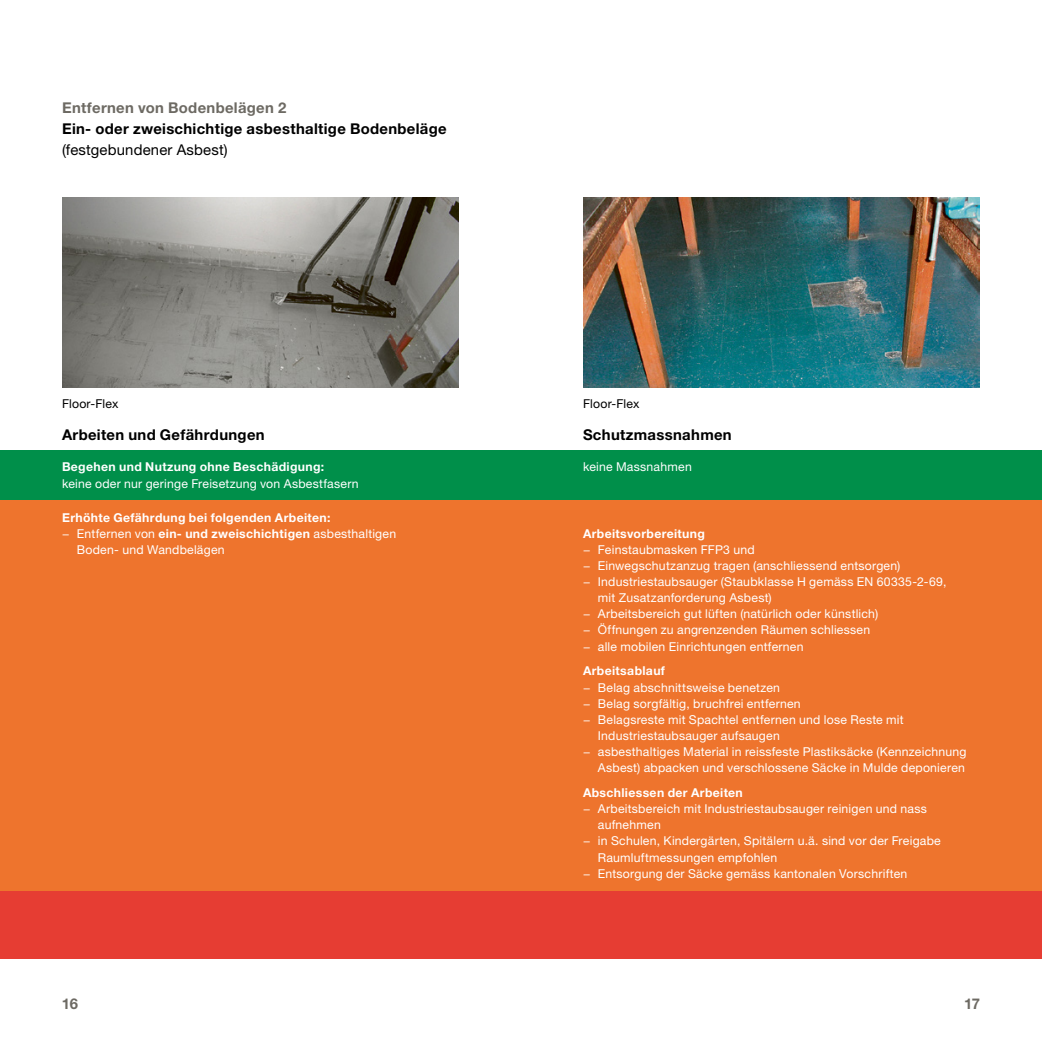
<style>
.page{position:relative;width:1042px;height:1042px;background:#fff}
.page>*{position:absolute;margin:0;border:0;box-sizing:border-box;transform-origin:0 0}
.t1{font:700 14.88px "Helvetica Neue LT Std";letter-spacing:.02em;color:#000}
.t2{font:700 14.88px "Helvetica Neue LT Std";letter-spacing:.02em;color:#6d6a63}
.t3{font:14.88px "Helvetica Neue LT Std";letter-spacing:.015em;color:#000}
.t4{font:12.25px "Helvetica Neue LT Std";letter-spacing:.02em;color:#fff}
.t5{font:700 12.25px "Helvetica Neue LT Std";letter-spacing:.03em;color:#fff}
.t6{font:12.25px "Helvetica Neue LT Std";letter-spacing:.015em;color:#000}
.s1{font-weight:700}
</style>
<div class="page">
<div style="left:0;top:450px;width:1042px;height:51px;background:#008f4a"></div>
<div style="left:0;top:500px;width:1042px;height:391px;background:#ee742d"></div>
<div style="left:0;top:891px;width:1042px;height:68px;background:#e63d33"></div>
<img style="left:62px;top:198px;width:397px;height:189px">
<img style="left:583px;top:198px;width:397px;height:189px">
<p class="t2" style="left:62px;top:98px;width:226px">Entfernen von Bodenbelägen 2</p>
<p class="t1" style="left:62px;top:119px;width:386px">Ein- oder zweischichtige asbesthaltige Bodenbeläge</p>
<p class="t3" style="left:62px;top:141px;width:167px">(festgebundener Asbest)</p>
<p class="t6" style="left:62px;top:396px;width:58px">Floor-Flex</p>
<p class="t6" style="left:583px;top:396px;width:58px">Floor-Flex</p>
<p class="t1" style="left:62px;top:425px;width:204px">Arbeiten und Gefährdungen</p>
<p class="t1" style="left:583px;top:425px;width:150px">Schutzmassnahmen</p>
<p class="t5" style="left:62px;top:459px;width:264px">Begehen und Nutzung ohne Beschädigung:</p>
<p class="t4" style="left:62px;top:476px;width:298px">keine oder nur geringe Freisetzung von Asbestfasern</p>
<p class="t4" style="left:583px;top:460px;width:110px">keine Massnahmen</p>
<p class="t5" style="left:62px;top:510px;width:270px">Erhöhte Gefährdung bei folgenden Arbeiten:</p>
<p class="t4" style="left:62px;top:526px;width:336px">− Entfernen von <span class="s1">ein- und zweischichtigen</span> asbesthaltigen</p>
<p class="t4" style="left:77px;top:542px;width:149px">Boden- und Wandbelägen</p>
<p class="t5" style="left:583px;top:526px;width:123px">Arbeitsvorbereitung</p>
<p class="t4" style="left:583px;top:542px;width:173px">− Feinstaubmasken FFP3 und</p>
<p class="t4" style="left:583px;top:558px;width:319px">− Einwegschutzanzug tragen (anschliessend entsorgen)</p>
<p class="t4" style="left:583px;top:574px;width:365px">− Industriestaubsauger (Staubklasse H gemäss EN 60335-2-69,</p>
<p class="t4" style="left:598px;top:590px;width:175px">mit Zusatzanforderung Asbest)</p>
<p class="t4" style="left:583px;top:607px;width:297px">− Arbeitsbereich gut lüften (natürlich oder künstlich)</p>
<p class="t4" style="left:583px;top:623px;width:289px">− Öffnungen zu angrenzenden Räumen schliessen</p>
<p class="t4" style="left:583px;top:639px;width:222px">− alle mobilen Einrichtungen entfernen</p>
<p class="t5" style="left:583px;top:663px;width:84px">Arbeitsablauf</p>
<p class="t4" style="left:583px;top:680px;width:198px">− Belag abschnittsweise benetzen</p>
<p class="t4" style="left:583px;top:696px;width:219px">− Belag sorgfältig, bruchfrei entfernen</p>
<p class="t4" style="left:583px;top:712px;width:322px">− Belagsreste mit Spachtel entfernen und lose Reste mit</p>
<p class="t4" style="left:598px;top:728px;width:183px">Industriestaubsauger aufsaugen</p>
<p class="t4" style="left:583px;top:744px;width:385px">− asbesthaltiges Material in reissfeste Plastiksäcke (Kennzeichnung</p>
<p class="t4" style="left:598px;top:760px;width:369px">Asbest) abpacken und verschlossene Säcke in Mulde deponieren</p>
<p class="t5" style="left:583px;top:785px;width:161px">Abschliessen der Arbeiten</p>
<p class="t4" style="left:583px;top:801px;width:345px">− Arbeitsbereich mit Industriestaubsauger reinigen und nass</p>
<p class="t4" style="left:598px;top:817px;width:64px">aufnehmen</p>
<p class="t4" style="left:583px;top:834px;width:359px">− in Schulen, Kindergärten, Spitälern u.ä. sind vor der Freigabe</p>
<p class="t4" style="left:598px;top:850px;width:181px">Raumluftmessungen empfohlen</p>
<p class="t4" style="left:583px;top:866px;width:326px">− Entsorgung der Säcke gemäss kantonalen Vorschriften</p>
<p class="t2" style="left:62px;top:994px;width:18px">16</p>
<p class="t2" style="left:964px;top:994px;width:17px">17</p>
</div>
